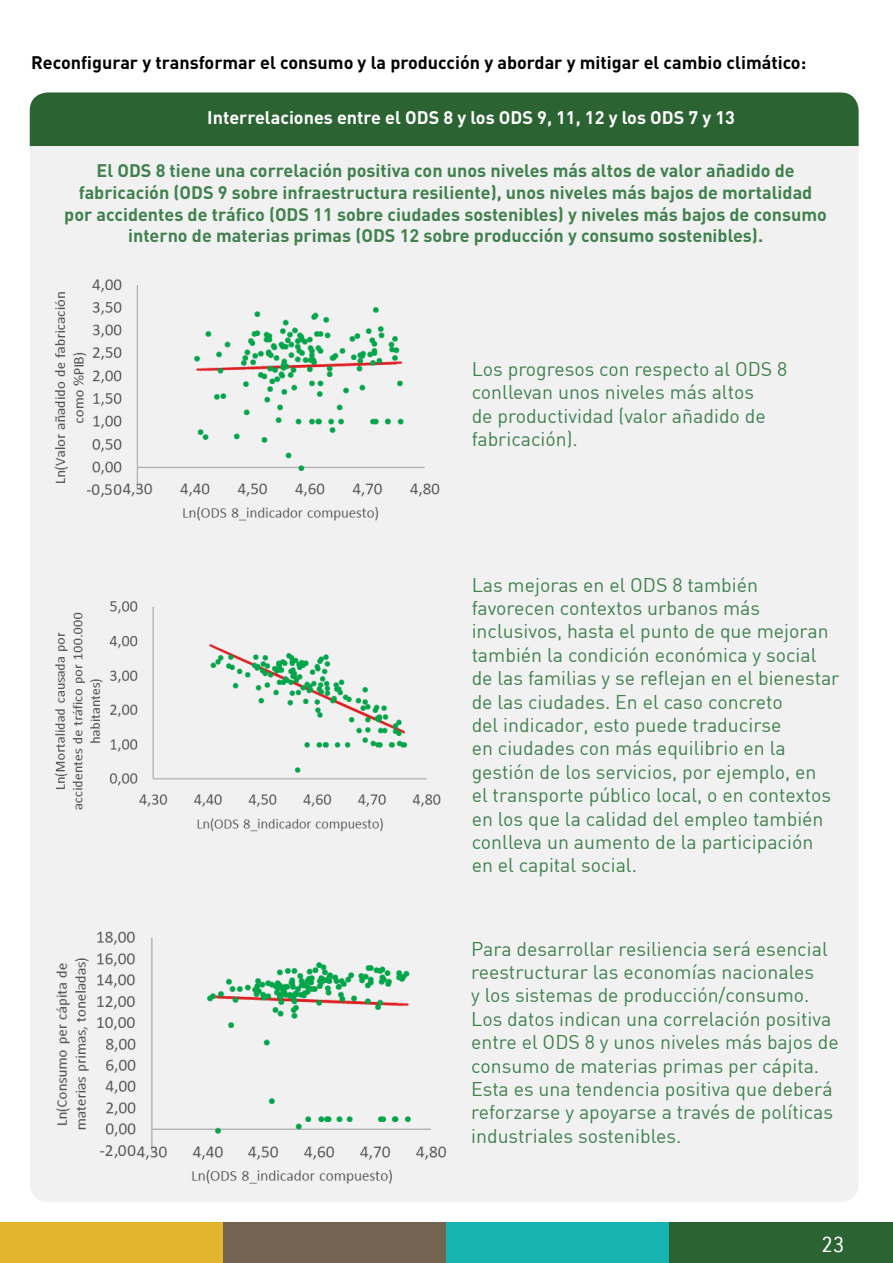
<style>
.page{position:relative;width:893px;height:1263px;background:#fff}
.page>*{position:absolute;margin:0;border:0;box-sizing:border-box;transform-origin:0 0}
.t1{font:21px "URWDINW05";color:#fff}
.t2{font:19.5px/23.4px "DIN";color:#41814e}
.t3{font:700 18px/21.6px "DIN";color:#41814e;text-align:center}
.t4{font:700 18px "DIN";color:#000}
.t5{font:700 18px "DIN";color:#fff}
</style>
<div class="page">
<div style="left:0;top:1222px;width:223px;height:41px;background:#e3b52f"></div>
<div style="left:223px;top:1222px;width:223px;height:41px;background:#736452"></div>
<div style="left:446px;top:1222px;width:224px;height:41px;background:#16b3b1"></div>
<div style="left:670px;top:1222px;width:223px;height:41px;background:#2b6432"></div>
<div style="left:30px;top:92px;width:829px;height:1110px;background:#f1f1f2;border-radius:18px"></div>
<div style="left:30px;top:92px;width:829px;height:53px;background:#2b6432"></div>
<img style="left:54px;top:279px;width:386px;height:242px">
<img style="left:54px;top:601px;width:387px;height:231px">
<img style="left:55px;top:931px;width:392px;height:253px">
<p class="t4" style="left:31px;top:50px;width:777px">Reconfigurar y transformar el consumo y la producción y abordar y mitigar el cambio climático:</p>
<p class="t5" style="left:207px;top:106px;width:529px">Interrelaciones entre el ODS 8 y los ODS 9, 11, 12 y los ODS 7 y 13</p>
<p class="t3" style="left:64px;top:159px;width:764px">El ODS 8 tiene una correlación positiva con unos niveles más altos de valor añadido de fabricación (ODS 9 sobre infraestructura resiliente), unos niveles más bajos de mortalidad por accidentes de tráfico (ODS 11 sobre ciudades sostenibles) y niveles más bajos de consumo interno de materias primas (ODS 12 sobre producción y consumo sostenibles).</p>
<p class="t2" style="left:472px;top:357px;width:317px">Los progresos con respecto al ODS 8 conllevan unos niveles más altos<br>de productividad (valor añadido de fabricación).</p>
<p class="t2" style="left:472px;top:572px;width:369px">Las mejoras en el ODS 8 también favorecen contextos urbanos más inclusivos, hasta el punto de que mejoran también la condición económica y social de las familias y se reflejan en el bienestar de las ciudades. En el caso concreto<br>del indicador, esto puede traducirse<br>en ciudades con más equilibrio en la gestión de los servicios, por ejemplo, en<br>el transporte público local, o en contextos en los que la calidad del empleo también conlleva un aumento de la participación en el capital social.</p>
<p class="t2" style="left:471px;top:936px;width:369px">Para desarrollar resiliencia será esencial reestructurar las economías nacionales<br>y los sistemas de producción/consumo.<br>Los datos indican una correlación positiva entre el ODS 8 y unos niveles más bajos de consumo de materias primas per cápita.<br>Esta es una tendencia positiva que deberá reforzarse y apoyarse a través de políticas industriales sostenibles.</p>
<p class="t1" style="left:822px;top:1231px;width:24px">23</p>
</div>
